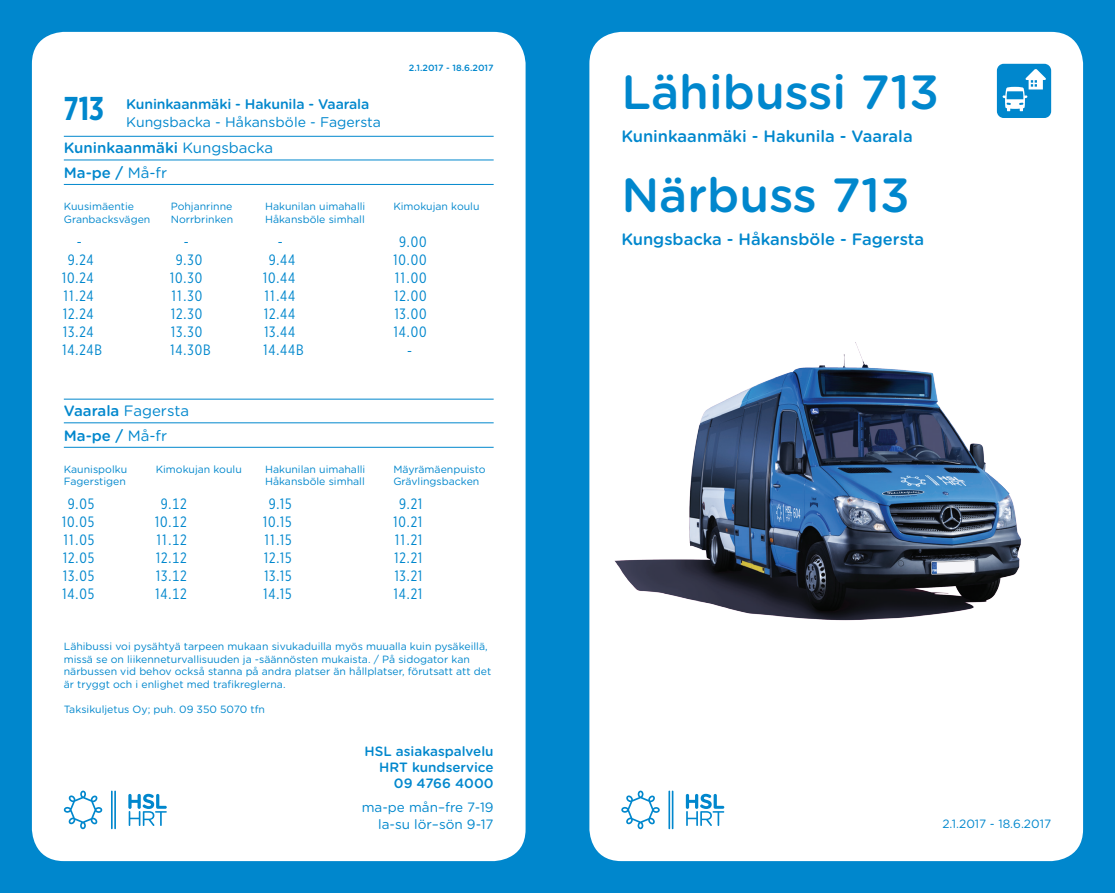
<style>
.page{position:relative;width:1115px;height:893px;background:#fff}
.page>*{position:absolute;margin:0;border:0;box-sizing:border-box;transform-origin:0 0}
.t1{font:500 48px "Gotham Rounded";color:#0087cd}
.t2{font:700 33px "Gotham X Narrow";color:#0087cd}
.t3{font:500 16.5px "Gotham Rounded";color:#0087cd}
.t4{font:15px "Gotham X Narrow";letter-spacing:.06em;color:#0087cd}
.t5{font:500 15px "Gotham Rounded";color:#0087cd}
.t6{font:15px "Gotham Rounded";color:#0087cd}
.t7{font:500 14.1px "Gotham Rounded";letter-spacing:-.01em;color:#0087cd}
.t8{font:14.1px "Gotham Rounded";color:#0087cd}
.t9{font:500 13.5px/16.2px "Gotham Rounded";color:#0087cd;text-align:right}
.t10{font:13.5px/16.2px "Gotham Rounded";color:#0087cd;text-align:right}
.t11{font:12px "Gotham Rounded";color:#0087cd}
.t12{font:10.5px/12.6px "Gotham Rounded";color:#0087cd}
.t13{font:500 9px "Gotham Rounded";color:#0087cd}
.s1{font-weight:400}
.s2{font-weight:500}
</style>
<div class="page">
<div style="left:0;top:0;width:557px;height:893px;background:#0087cd"></div>
<div style="left:557px;top:0;width:557px;height:893px;background:#0087cd"></div>
<div style="left:32px;top:32px;width:493px;height:829px;background:#fff;border-radius:32px"></div>
<div style="left:589px;top:32px;width:493px;height:829px;background:#fff;border-radius:32px"></div>
<div style="left:996px;top:64px;width:54px;height:54px;background:#0087cd;border-radius:7px"></div>
<svg style="left:1002px;top:69px;width:43px;height:42px"></svg>
<svg style="left:685px;top:794px;width:39px;height:32px"></svg>
<svg style="left:621px;top:791px;width:38px;height:38px"></svg>
<hr style="left:668px;top:791px;width:2px;height:38px;background:#0087cd">
<hr style="left:671px;top:791px;width:2px;height:38px;background:#0087cd">
<img style="left:614px;top:342px;width:407px;height:279px">
<svg style="left:128px;top:794px;width:39px;height:32px"></svg>
<svg style="left:64px;top:791px;width:38px;height:38px"></svg>
<hr style="left:111px;top:791px;width:2px;height:38px;background:#0087cd">
<hr style="left:114px;top:791px;width:2px;height:38px;background:#0087cd">
<hr style="left:64px;top:136px;width:429px;height:1px;background:#0087cd">
<hr style="left:64px;top:399px;width:429px;height:1px;background:#0087cd">
<hr style="left:64px;top:160px;width:429px;height:1px;background:#0087cd">
<hr style="left:64px;top:423px;width:429px;height:1px;background:#0087cd">
<hr style="left:64px;top:184px;width:429px;height:1px;background:#0087cd">
<hr style="left:64px;top:447px;width:429px;height:1px;background:#0087cd">
<p class="t2" style="left:64px;top:88px;width:42px">713</p>
<p class="t7" style="left:126px;top:94px;width:244px">Kuninkaanmäki - Hakunila - Vaarala</p>
<p class="t8" style="left:126px;top:112px;width:256px">Kungsbacka - Håkansböle - Fagersta</p>
<p class="t5" style="left:64px;top:137px;width:211px">Kuninkaanmäki <span class="s1">Kungsbacka</span></p>
<p class="t5" style="left:64px;top:162px;width:105px">Ma-pe / <span class="s1">Må-fr</span></p>
<p class="t12" style="left:64px;top:200px;width:72px">Kuusimäentie</p>
<p class="t12" style="left:64px;top:212px;width:88px">Granbacksvägen</p>
<p class="t12" style="left:171px;top:200px;width:63px">Pohjanrinne</p>
<p class="t12" style="left:171px;top:212px;width:64px">Norrbrinken</p>
<p class="t12" style="left:265px;top:200px;width:102px">Hakunilan uimahalli<br>Håkansböle simhall</p>
<p class="t4" style="left:77px;top:233px;width:6px">-</p>
<p class="t4" style="left:184px;top:233px;width:6px">-</p>
<p class="t4" style="left:278px;top:233px;width:6px">-</p>
<p class="t4" style="left:68px;top:251px;width:27px">9.24</p>
<p class="t4" style="left:62px;top:269px;width:33px">10.24</p>
<p class="t4" style="left:64px;top:287px;width:31px">11.24</p>
<p class="t4" style="left:63px;top:305px;width:32px">12.24</p>
<p class="t4" style="left:63px;top:323px;width:32px">13.24</p>
<p class="t4" style="left:62px;top:341px;width:41px">14.24B</p>
<p class="t4" style="left:176px;top:251px;width:28px">9.30</p>
<p class="t4" style="left:170px;top:269px;width:33px">10.30</p>
<p class="t4" style="left:172px;top:287px;width:32px">11.30</p>
<p class="t4" style="left:171px;top:305px;width:33px">12.30</p>
<p class="t4" style="left:171px;top:323px;width:32px">13.30</p>
<p class="t4" style="left:170px;top:341px;width:42px">14.30B</p>
<p class="t4" style="left:269px;top:251px;width:28px">9.44</p>
<p class="t4" style="left:263px;top:269px;width:34px">10.44</p>
<p class="t4" style="left:265px;top:287px;width:32px">11.44</p>
<p class="t4" style="left:264px;top:305px;width:33px">12.44</p>
<p class="t4" style="left:264px;top:323px;width:32px">13.44</p>
<p class="t4" style="left:263px;top:341px;width:42px">14.44B</p>
<p class="t13" style="left:409px;top:61px;width:86px">2.1.2017 - 18.6.2017</p>
<p class="t12" style="left:393px;top:200px;width:88px">Kimokujan koulu</p>
<p class="t4" style="left:399px;top:233px;width:29px">9.00</p>
<p class="t4" style="left:393px;top:251px;width:35px">10.00</p>
<p class="t4" style="left:395px;top:269px;width:33px">11.00</p>
<p class="t4" style="left:394px;top:287px;width:34px">12.00</p>
<p class="t4" style="left:394px;top:305px;width:34px">13.00</p>
<p class="t4" style="left:394px;top:323px;width:34px">14.00</p>
<p class="t4" style="left:407px;top:342px;width:6px">-</p>
<p class="t6" style="left:64px;top:400px;width:127px"><span class="s2">Vaarala</span> Fagersta</p>
<p class="t5" style="left:64px;top:425px;width:105px">Ma-pe / <span class="s1">Må-fr</span></p>
<p class="t12" style="left:64px;top:462px;width:65px">Kaunispolku</p>
<p class="t12" style="left:64px;top:475px;width:63px">Fagerstigen</p>
<p class="t4" style="left:68px;top:495px;width:28px">9.05</p>
<p class="t4" style="left:62px;top:513px;width:34px">10.05</p>
<p class="t4" style="left:64px;top:531px;width:32px">11.05</p>
<p class="t4" style="left:63px;top:549px;width:33px">12.05</p>
<p class="t4" style="left:63px;top:567px;width:33px">13.05</p>
<p class="t4" style="left:62px;top:585px;width:33px">14.05</p>
<p class="t12" style="left:156px;top:462px;width:88px">Kimokujan koulu</p>
<p class="t4" style="left:161px;top:495px;width:28px">9.12</p>
<p class="t4" style="left:155px;top:513px;width:33px">10.12</p>
<p class="t4" style="left:157px;top:531px;width:32px">11.12</p>
<p class="t4" style="left:156px;top:549px;width:32px">12.12</p>
<p class="t4" style="left:156px;top:567px;width:32px">13.12</p>
<p class="t4" style="left:155px;top:585px;width:33px">14.12</p>
<p class="t12" style="left:265px;top:462px;width:102px">Hakunilan uimahalli<br>Håkansböle simhall</p>
<p class="t4" style="left:269px;top:495px;width:24px">9.15</p>
<p class="t4" style="left:263px;top:513px;width:30px">10.15</p>
<p class="t4" style="left:265px;top:531px;width:28px">11.15</p>
<p class="t4" style="left:264px;top:549px;width:29px">12.15</p>
<p class="t4" style="left:264px;top:567px;width:29px">13.15</p>
<p class="t4" style="left:263px;top:585px;width:30px">14.15</p>
<p class="t12" style="left:393px;top:462px;width:94px">Mäyrämäenpuisto</p>
<p class="t12" style="left:393px;top:475px;width:87px">Grävlingsbacken</p>
<p class="t4" style="left:399px;top:495px;width:25px">9.21</p>
<p class="t4" style="left:393px;top:513px;width:30px">10.21</p>
<p class="t4" style="left:395px;top:531px;width:29px">11.21</p>
<p class="t4" style="left:394px;top:549px;width:29px">12.21</p>
<p class="t4" style="left:394px;top:567px;width:29px">13.21</p>
<p class="t4" style="left:394px;top:585px;width:30px">14.21</p>
<p class="t12" style="left:64px;top:639px;width:429px">Lähibussi voi pysähtyä tarpeen mukaan sivukaduilla myös muualla kuin pysäkeillä, missä se on liikenneturvallisuuden ja -säännösten mukaista. / På sidogator kan närbussen vid behov också stanna på andra platser än hållplatser, förutsatt att det är tryggt och i enlighet med trafikreglerna.</p>
<p class="t12" style="left:64px;top:702px;width:203px">Taksikuljetus Oy; puh. 09 350 5070 tfn</p>
<p class="t9" style="left:364px;top:743px;width:131px">HSL asiakaspalvelu<br>HRT kundservice<br>09 4766 4000</p>
<p class="t10" style="left:361px;top:799px;width:133px">ma-pe mån–fre 7-19 la-su lör–sön 9-17</p>
<p class="t1" style="left:621px;top:57px;width:319px">Lähibussi 713</p>
<p class="t3" style="left:621px;top:124px;width:293px">Kuninkaanmäki - Hakunila - Vaarala</p>
<p class="t1" style="left:621px;top:161px;width:290px">Närbuss 713</p>
<p class="t3" style="left:621px;top:227px;width:304px">Kungsbacka - Håkansböle - Fagersta</p>
<p class="t11" style="left:942px;top:816px;width:110px">2.1.2017 - 18.6.2017</p>
</div>
